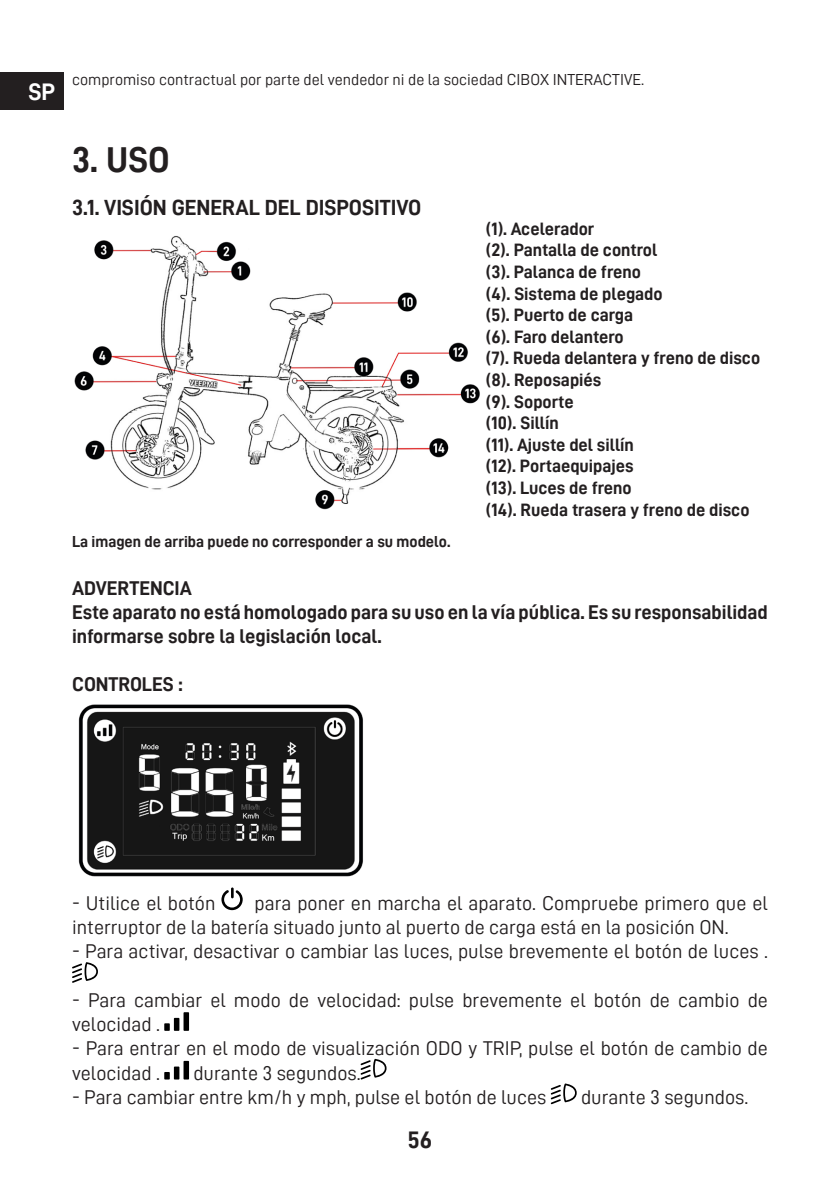
<style>
.page{position:relative;width:840px;height:1191px;background:#fff}
.page>*{position:absolute;margin:0;border:0;box-sizing:border-box;transform-origin:0 0}
.t1{font:36px "D DIN Bold";color:#231f20}
.t2{font:24px "D DIN Bold";color:#231f20}
.t3{font:24px "D DIN Bold";color:#fff}
.t4{font:22px "D DIN Bold";color:#231f20}
.t5{font:20px/24px "D DIN";color:#231f20}
.t6{font:20px/24px "D DIN Bold";color:#231f20}
.t7{font:18px/21.6px "D DIN Bold";color:#231f20}
.t8{font:16px "D DIN";color:#231f20}
.t9{font:16px "D DIN Bold";color:#231f20}
</style>
<div class="page">
<div style="left:0;top:72px;width:64px;height:37px;background:#231f20"></div>
<img style="left:74px;top:235px;width:406px;height:275px">
<img style="left:78px;top:704px;width:285px;height:173px">
<svg style="left:221px;top:887px;width:21px;height:23px"></svg>
<svg style="left:72px;top:962px;width:26px;height:20px"></svg>
<div style="left:164px;top:1023px;width:6px;height:7px;background:#000"></div>
<div style="left:174px;top:1018px;width:5px;height:12px;background:#000"></div>
<div style="left:183px;top:1012px;width:6px;height:18px;background:#000"></div>
<div style="left:164px;top:1072px;width:6px;height:7px;background:#000"></div>
<div style="left:174px;top:1066px;width:5px;height:13px;background:#000"></div>
<div style="left:183px;top:1060px;width:6px;height:19px;background:#000"></div>
<svg style="left:360px;top:1058px;width:26px;height:21px"></svg>
<svg style="left:550px;top:1083px;width:26px;height:21px"></svg>
<p class="t3" style="left:28px;top:78px;width:28px">SP</p>
<p class="t8" style="left:72px;top:71px;width:573px">compromiso contractual por parte del vendedor ni de la sociedad CIBOX INTERACTIVE.</p>
<p class="t1" style="left:72px;top:139px;width:99px">3. USO</p>
<p class="t4" style="left:72px;top:195px;width:350px">3.1. VISIÓN GENERAL DEL DISPOSITIVO</p>
<p class="t7" style="left:485px;top:217px;width:276px">(1). Acelerador<br>(2). Pantalla de control<br>(3). Palanca de freno<br>(4). Sistema de plegado<br>(5). Puerto de carga<br>(6). Faro delantero<br>(7). Rueda delantera y freno de disco (8). Reposapiés<br>(9). Soporte<br>(10). Sillín<br>(11). Ajuste del sillín<br>(12). Portaequipajes<br>(13). Luces de freno<br>(14). Rueda trasera y freno de disco</p>
<p class="t9" style="left:72px;top:532px;width:379px">La imagen de arriba puede no corresponder a su modelo.</p>
<p class="t6" style="left:72px;top:575px;width:121px">ADVERTENCIA</p>
<p class="t6" style="left:72px;top:599px;width:697px">Este aparato no está homologado para su uso en la vía pública. Es su responsabilidad informarse sobre la legislación local.</p>
<p class="t6" style="left:72px;top:671px;width:112px">CONTROLES :</p>
<p class="t5" style="left:72px;top:891px;width:697px;text-indent:182px">para poner en marcha el aparato. Compruebe primero que el interruptor de la batería situado junto al puerto de carga está en la posición ON.</p>
<p class="t5" style="left:72px;top:939px;width:697px">- Para activar, desactivar o cambiar las luces, pulse brevemente el botón de luces .</p>
<p class="t5" style="left:72px;top:987px;width:697px">- Para cambiar el modo de velocidad: pulse brevemente el botón de cambio de velocidad .</p>
<p class="t5" style="left:72px;top:1035px;width:697px;line-height:24.6px">- Para entrar en el modo de visualización ODO y TRIP, pulse el botón de cambio de velocidad .</p>
<p class="t5" style="left:72px;top:891px;width:145px">- Utilice el botón</p>
<p class="t5" style="left:193px;top:1060px;width:169px">durante 3 segundos.</p>
<p class="t5" style="left:72px;top:1085px;width:475px">- Para cambiar entre km/h y mph, pulse el botón de luces</p>
<p class="t5" style="left:580px;top:1085px;width:169px">durante 3 segundos.</p>
<p class="t2" style="left:407px;top:1126px;width:26px">56</p>
</div>
